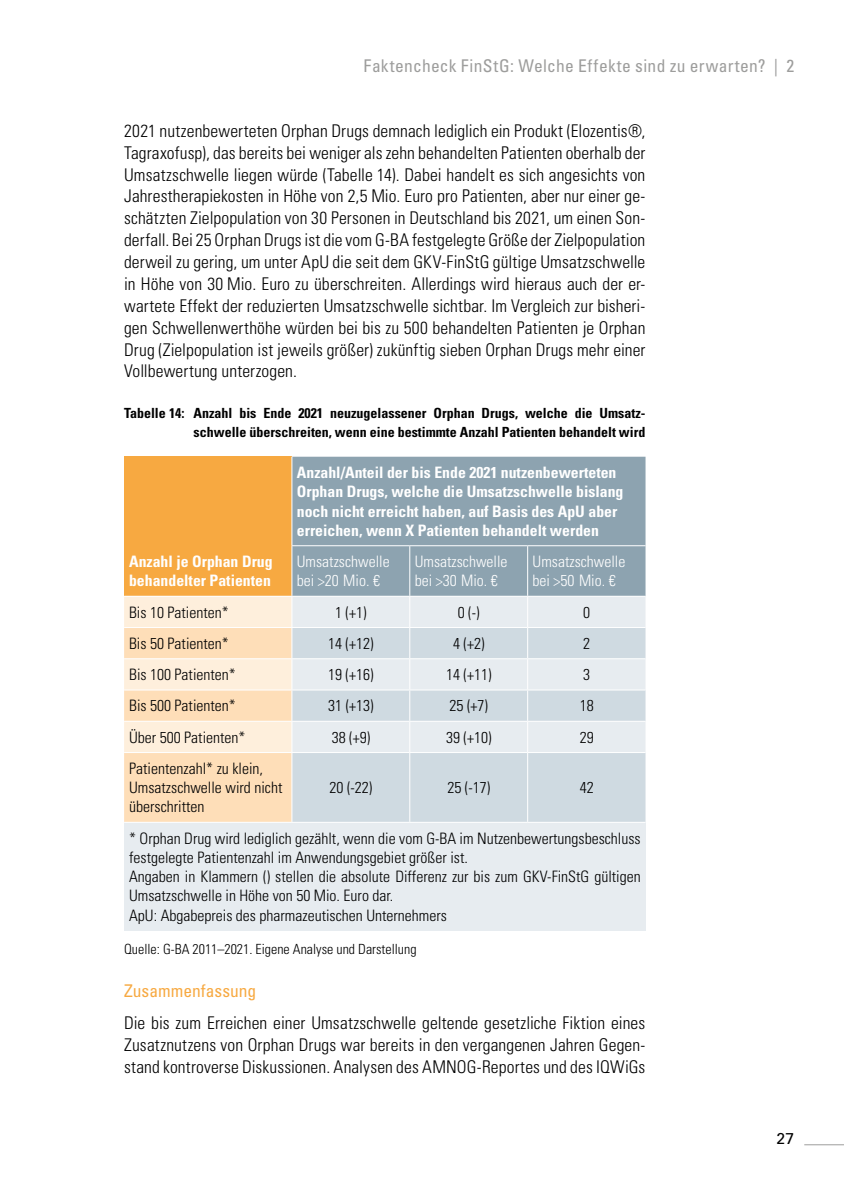
<style>
.page{position:relative;width:844px;height:1191px;background:#fff}
.page>*{position:absolute;margin:0;border:0;box-sizing:border-box;transform-origin:0 0}
.t1{font:300 condensed 17.5px/21.9px "Univers LT Std";letter-spacing:.005em;color:#000;text-align:justify}
.t2{font:condensed 17.5px "Univers LT Std";letter-spacing:.02em;color:#9d9d9c}
.t3{font:condensed 17.5px "Univers LT Std";color:#f7a941}
.t4{font:300 condensed 15.75px/19.2px "Univers LT Std";color:#000}
.t5{font:700 condensed 15.75px/19.2px "Univers LT Std";color:#fff}
.t6{font:300 condensed 15.75px/19.2px "Univers LT Std";color:#fff}
.t7{font:15.75px "Univers LT Std";color:#000}
.t8{font:700 condensed 14px/19.2px "Univers LT Std";color:#000;text-align:right}
.t9{font:300 condensed 14px "Univers LT Std";color:#000}
</style>
<div class="page">
<hr style="left:804px;top:1144px;width:39px;height:1px;background:#9d9d9c">
<div style="left:124px;top:457px;width:168px;height:139px;background:#f7a941"></div>
<div style="left:292px;top:457px;width:353px;height:139px;background:#8da3b0"></div>
<div style="left:292px;top:597px;width:353px;height:30px;background:#e7ecf0"></div>
<svg style="left:124px;top:597px;width:167px;height:225px;background:#fee5c7"></svg>
<svg style="left:292px;top:628px;width:353px;height:194px;background:#d6dfe5"></svg>
<div style="left:124px;top:822px;width:521px;height:108px;background:#e7ecf0"></div>
<hr style="left:291px;top:457px;width:1px;height:88px;background:#fff">
<hr style="left:291px;top:545px;width:118px;height:1px;background:#fff">
<hr style="left:291px;top:546px;width:1px;height:50px;background:#fff">
<hr style="left:409px;top:545px;width:118px;height:1px;background:#fff">
<hr style="left:409px;top:546px;width:1px;height:50px;background:#fff">
<hr style="left:527px;top:545px;width:118px;height:1px;background:#fff">
<hr style="left:527px;top:546px;width:1px;height:50px;background:#fff">
<hr style="left:409px;top:596px;width:1px;height:31px;background:#fff">
<hr style="left:527px;top:596px;width:1px;height:31px;background:#fff">
<hr style="left:124px;top:627px;width:168px;height:1px;background:#fff">
<hr style="left:409px;top:628px;width:1px;height:30px;background:#fff">
<hr style="left:527px;top:628px;width:1px;height:30px;background:#fff">
<hr style="left:124px;top:658px;width:168px;height:1px;background:#fff">
<hr style="left:292px;top:658px;width:117px;height:1px;background:#fff">
<hr style="left:409px;top:658px;width:118px;height:1px;background:#fff">
<hr style="left:409px;top:659px;width:1px;height:30px;background:#fff">
<hr style="left:527px;top:658px;width:118px;height:1px;background:#fff">
<hr style="left:527px;top:659px;width:1px;height:30px;background:#fff">
<hr style="left:124px;top:689px;width:168px;height:1px;background:#fff">
<hr style="left:292px;top:689px;width:117px;height:1px;background:#fff">
<hr style="left:409px;top:689px;width:118px;height:1px;background:#fff">
<hr style="left:409px;top:690px;width:1px;height:31px;background:#fff">
<hr style="left:527px;top:689px;width:118px;height:1px;background:#fff">
<hr style="left:527px;top:690px;width:1px;height:31px;background:#fff">
<hr style="left:124px;top:721px;width:168px;height:1px;background:#fff">
<hr style="left:292px;top:721px;width:117px;height:1px;background:#fff">
<hr style="left:409px;top:721px;width:118px;height:1px;background:#fff">
<hr style="left:409px;top:721px;width:1px;height:31px;background:#fff">
<hr style="left:527px;top:721px;width:118px;height:1px;background:#fff">
<hr style="left:527px;top:721px;width:1px;height:31px;background:#fff">
<hr style="left:124px;top:752px;width:168px;height:1px;background:#fff">
<hr style="left:292px;top:752px;width:117px;height:1px;background:#fff">
<hr style="left:409px;top:752px;width:118px;height:1px;background:#fff">
<hr style="left:409px;top:753px;width:1px;height:69px;background:#fff">
<hr style="left:527px;top:752px;width:118px;height:1px;background:#fff">
<hr style="left:527px;top:753px;width:1px;height:69px;background:#fff">
<hr style="left:124px;top:822px;width:168px;height:1px;background:#fff">
<hr style="left:292px;top:822px;width:117px;height:1px;background:#fff">
<hr style="left:409px;top:822px;width:118px;height:1px;background:#fff">
<hr style="left:527px;top:822px;width:118px;height:1px;background:#fff">
<p class="t2" style="left:363px;top:55px;width:432px">Faktencheck FinStG: Welche Effekte sind zu erwarten? | 2</p>
<p class="t1" style="left:124px;top:120px;width:522px">2021 nutzenbewerteten Orphan Drugs demnach lediglich ein Produkt (Elozentis®, Tagraxofusp), das bereits bei weniger als zehn behandelten Patienten oberhalb der Umsatzschwelle liegen würde (Tabelle 14). Dabei handelt es sich angesichts von Jahrestherapiekosten in Höhe von 2,5 Mio. Euro pro Patienten, aber nur einer ge&shy;schätzten Zielpopulation von 30 Personen in Deutschland bis 2021, um einen Son&shy;derfall. Bei 25 Orphan Drugs ist die vom G-BA festgelegte Größe der Zielpopulation derweil zu gering, um unter ApU die seit dem GKV-FinStG gültige Umsatzschwelle in Höhe von 30 Mio. Euro zu überschreiten. Allerdings wird hieraus auch der er&shy;wartete Effekt der reduzierten Umsatzschwelle sichtbar. Im Vergleich zur bisheri&shy;gen Schwellenwerthöhe würden bei bis zu 500 behandelten Patienten je Orphan Drug (Zielpopulation ist jeweils größer) zukünftig sieben Orphan Drugs mehr einer Vollbewertung unterzogen.</p>
<p class="t8" style="left:124px;top:403px;width:522px">Tabelle 14: Anzahl bis Ende 2021 neuzugelassener Orphan Drugs, welche die Umsatz&shy;schwelle überschreiten, wenn eine bestimmte Anzahl Patienten behandelt wird</p>
<p class="t5" style="left:129px;top:552px;width:145px">Anzahl je Orphan Drug behandelter Patienten</p>
<p class="t5" style="left:297px;top:463px;width:328px">Anzahl/Anteil der bis Ende 2021 nutzenbewerteten Orphan Drugs, welche die Umsatzschwelle bislang noch nicht erreicht haben, auf Basis des ApU aber erreichen, wenn X Patienten behandelt werden</p>
<p class="t6" style="left:297px;top:552px;width:94px">Umsatzschwelle bei &gt;20 Mio. €</p>
<p class="t6" style="left:414px;top:552px;width:94px">Umsatzschwelle bei &gt;30 Mio. €</p>
<p class="t6" style="left:532px;top:552px;width:94px">Umsatzschwelle bei &gt;50 Mio. €</p>
<p class="t4" style="left:129px;top:602px;width:101px">Bis 10 Patienten*</p>
<p class="t4" style="left:335px;top:602px;width:33px">1 (+1)</p>
<p class="t4" style="left:457px;top:602px;width:23px">0 (-)</p>
<p class="t4" style="left:583px;top:602px;width:8px">0</p>
<p class="t4" style="left:129px;top:633px;width:101px">Bis 50 Patienten*</p>
<p class="t4" style="left:328px;top:633px;width:47px">14 (+12)</p>
<p class="t4" style="left:453px;top:633px;width:33px">4 (+2)</p>
<p class="t4" style="left:583px;top:633px;width:8px">2</p>
<p class="t4" style="left:129px;top:665px;width:108px">Bis 100 Patienten*</p>
<p class="t4" style="left:328px;top:665px;width:47px">19 (+16)</p>
<p class="t4" style="left:446px;top:665px;width:47px">14 (+11)</p>
<p class="t4" style="left:583px;top:665px;width:8px">3</p>
<p class="t4" style="left:129px;top:696px;width:108px">Bis 500 Patienten*</p>
<p class="t4" style="left:328px;top:696px;width:47px">31 (+13)</p>
<p class="t4" style="left:449px;top:696px;width:40px">25 (+7)</p>
<p class="t4" style="left:579px;top:696px;width:15px">18</p>
<p class="t4" style="left:129px;top:727px;width:118px">Über 500 Patienten*</p>
<p class="t4" style="left:331px;top:727px;width:40px">38 (+9)</p>
<p class="t4" style="left:446px;top:727px;width:47px">39 (+10)</p>
<p class="t4" style="left:579px;top:727px;width:15px">29</p>
<p class="t4" style="left:129px;top:758px;width:155px">Patientenzahl* zu klein,<br>Umsatzschwelle wird nicht überschritten</p>
<p class="t4" style="left:329px;top:778px;width:44px">20 (-22)</p>
<p class="t4" style="left:447px;top:778px;width:44px">25 (-17)</p>
<p class="t4" style="left:579px;top:778px;width:15px">42</p>
<p class="t4" style="left:129px;top:828px;width:513px">* Orphan Drug wird lediglich gezählt, wenn die vom G-BA im Nutzenbewertungsbeschluss festgelegte Patientenzahl im Anwendungsgebiet größer ist.<br>Angaben in Klammern () stellen die absolute Differenz zur bis zum GKV-FinStG gültigen Umsatzschwelle in Höhe von 50 Mio. Euro dar.<br>ApU: Abgabepreis des pharmazeutischen Unternehmers</p>
<p class="t9" style="left:124px;top:940px;width:294px">Quelle: G-BA 2011–2021. Eigene Analyse und Darstellung</p>
<p class="t3" style="left:124px;top:979px;width:134px">Zusammenfassung</p>
<p class="t1" style="left:124px;top:1012px;width:522px">Die bis zum Erreichen einer Umsatzschwelle geltende gesetzliche Fiktion eines Zusatznutzens von Orphan Drugs war bereits in den vergangenen Jahren Gegen&shy;stand kontroverse Diskussionen. Analysen des AMNOG-Reportes und des IQWiGs</p>
<p class="t7" style="left:776px;top:1129px;width:19px">27</p>
</div>
